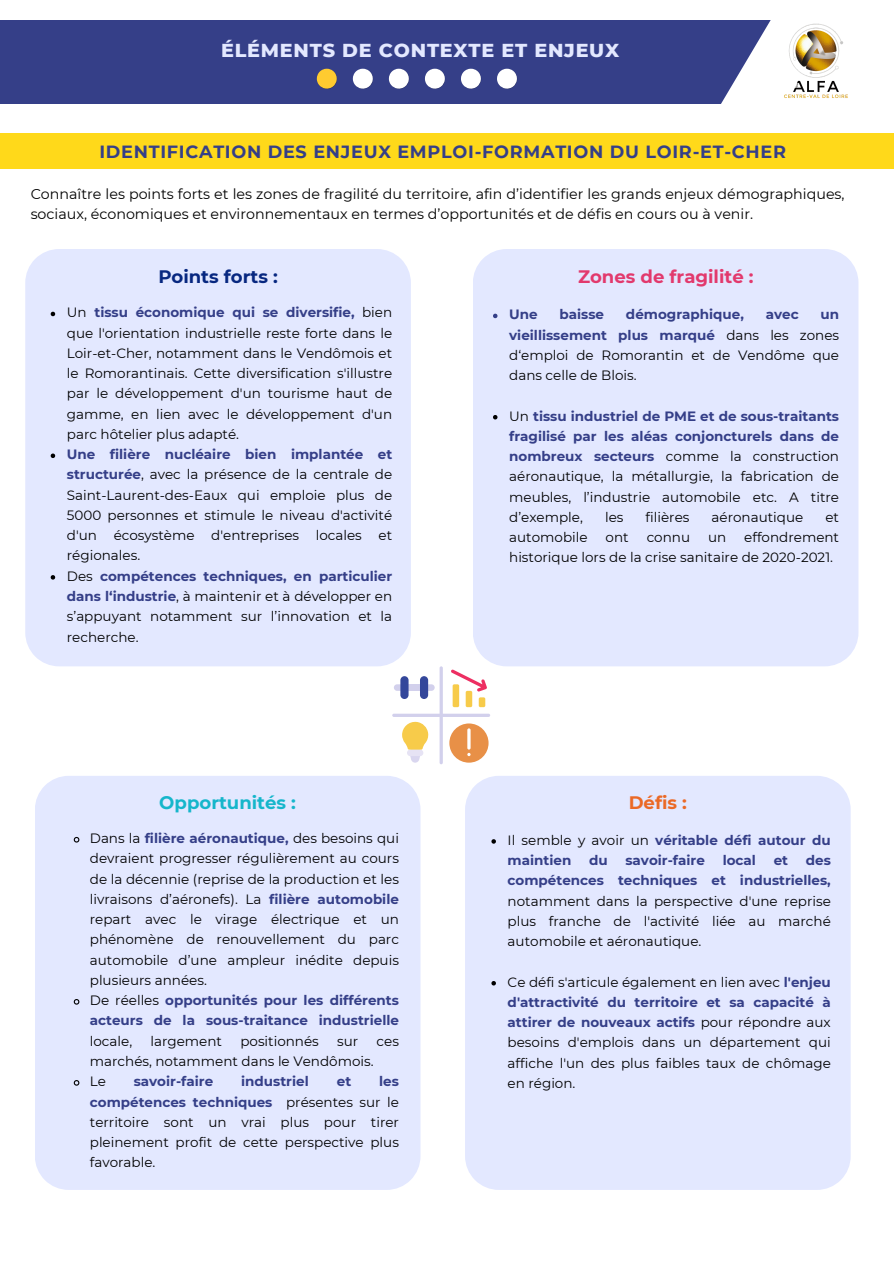
<style>
.page{position:relative;width:894px;height:1264px;background:#fff}
.page>*{position:absolute;margin:0;border:0;box-sizing:border-box;transform-origin:0 0}
.t1{font:800 19.2px "Montserrat";letter-spacing:.04em;color:#e3e8ff}
.t2{font:700 18px "Montserrat";color:#e2396d}
.t3{font:700 18px "Montserrat";color:#15b6cb}
.t4{font:700 18px "Montserrat";color:#072780}
.t5{font:700 18px "Montserrat";color:#eb6926}
.t6{font:700 17.7px "Montserrat";letter-spacing:.04em;color:#353f88}
.t7{font:14.25px/19.2px "Montserrat";color:#000}
.t8{font:13.5px/20.2px "Montserrat";color:#000;text-align:justify}
.t9{font:700 13.5px/20.2px "Montserrat";color:#353f88;text-align:justify}
.s1{font-weight:700;color:#353f88}
.s2{font-weight:400;color:#000}
</style>
<div class="page">
<div style="left:0;top:133px;width:893px;height:36px;background:#ffd91a"></div>
<div style="left:473px;top:249px;width:385px;height:417px;background:#e3e8ff"></div>
<div style="left:465px;top:776px;width:385px;height:413px;background:#e3e8ff"></div>
<div style="left:35px;top:776px;width:385px;height:413px;background:#e3e8ff"></div>
<div style="left:25px;top:249px;width:386px;height:417px;background:#e3e8ff"></div>
<svg style="left:392px;top:666px;width:98px;height:98px"></svg>
<div style="left:0;top:20px;width:893px;height:84px;background:#353f88"></div>
<svg style="left:721px;top:20px;width:172px;height:84px"></svg>
<svg style="left:317px;top:69px;width:20px;height:20px"></svg>
<svg style="left:353px;top:69px;width:20px;height:20px"></svg>
<svg style="left:389px;top:69px;width:20px;height:20px"></svg>
<svg style="left:425px;top:69px;width:20px;height:20px"></svg>
<svg style="left:461px;top:69px;width:20px;height:20px"></svg>
<img style="left:774px;top:20px;width:83px;height:84px">
<svg style="left:497px;top:69px;width:20px;height:20px"></svg>
<svg style="left:51px;top:312px;width:4px;height:4px"></svg>
<svg style="left:51px;top:453px;width:4px;height:5px"></svg>
<svg style="left:51px;top:575px;width:4px;height:4px"></svg>
<svg style="left:493px;top:314px;width:4px;height:4px"></svg>
<svg style="left:493px;top:415px;width:4px;height:4px"></svg>
<svg style="left:73px;top:836px;width:7px;height:7px"></svg>
<svg style="left:73px;top:998px;width:7px;height:7px"></svg>
<svg style="left:73px;top:1079px;width:7px;height:7px"></svg>
<svg style="left:491px;top:839px;width:5px;height:4px"></svg>
<svg style="left:491px;top:981px;width:5px;height:4px"></svg>
<p class="t1" style="left:221px;top:38px;width:399px">ÉLÉMENTS DE CONTEXTE ET ENJEUX</p>
<p class="t6" style="left:99px;top:140px;width:688px">IDENTIFICATION DES ENJEUX EMPLOI-FORMATION DU LOIR-ET-CHER</p>
<p class="t7" style="left:31px;top:185px;width:815px">Connaître les points forts et les zones de fragilité du territoire, afin d’identifier les grands enjeux démographiques, sociaux, économiques et environnementaux en termes d’opportunités et de défis en cours ou à venir.</p>
<h1 class="t4" style="left:158px;top:266px;width:121px">Points forts :</h1>
<p class="t2" style="left:578px;top:266px;width:177px">Zones de fragilité :</p>
<p class="t8" style="left:67px;top:302px;width:327px">Un <span class="s1">tissu économique qui se diversifie,</span> bien que l'orientation industrielle reste forte dans le Loir-et-Cher, notamment dans le Vendômois et le Romorantinais. Cette diversification s'illustre par le développement d'un tourisme haut de gamme, en lien avec le développement d'un parc hôtelier plus adapté.</p>
<h1 class="t8" style="left:67px;top:444px;width:327px"><span class="s1">Une filière nucléaire bien implantée et structurée</span>, avec la présence de la centrale de Saint-Laurent-des-Eaux qui emploie plus de 5000 personnes et stimule le niveau d'activité d'un écosystème d'entreprises locales et régionales.</h1>
<p class="t8" style="left:67px;top:565px;width:327px">Des <span class="s1">compétences techniques, en particulier dans l‘industrie</span>, à maintenir et à développer en s’appuyant notamment sur l’innovation et la recherche.</p>
<h2 class="t9" style="left:509px;top:304px;width:30px">Une</h2>
<h2 class="t9" style="left:559px;top:304px;width:46px">baisse</h2>
<h2 class="t9" style="left:625px;top:304px;width:119px">démographique,</h2>
<h2 class="t9" style="left:765px;top:304px;width:34px">avec</h2>
<h2 class="t8" style="left:509px;top:304px;width:331px;text-indent:311px"><span class="s1">un vieillissement plus marqué</span> dans les zones d‘emploi de Romorantin et de Vendôme que dans celle de Blois.</h2>
<p class="t8" style="left:509px;top:405px;width:331px">Un <span class="s1">tissu industriel de PME et de sous-traitants fragilisé par les aléas conjoncturels dans de nombreux secteurs</span> comme la construction aéronautique, la métallurgie, la fabrication de meubles, l’industrie automobile etc. A titre d’exemple,</p>
<p class="t8" style="left:605px;top:507px;width:20px">les</p>
<p class="t8" style="left:645px;top:507px;width:45px">filières</p>
<p class="t8" style="left:711px;top:507px;width:93px">aéronautique</p>
<p class="t8" style="left:825px;top:507px;width:15px">et</p>
<p class="t8" style="left:509px;top:527px;width:331px;text-indent:235px">effondrement historique lors de la crise sanitaire de 2020-2021.</p>
<p class="t8" style="left:509px;top:527px;width:80px">automobile</p>
<p class="t8" style="left:605px;top:527px;width:25px">ont</p>
<p class="t8" style="left:646px;top:527px;width:45px">connu</p>
<p class="t8" style="left:708px;top:527px;width:20px">un</p>
<p class="t3" style="left:159px;top:791px;width:138px">Opportunités :</p>
<p class="t5" style="left:628px;top:791px;width:60px">Défis :</p>
<p class="t8" style="left:90px;top:828px;width:310px">Dans la <span class="s1">filière aéronautique,</span> des besoins qui devraient progresser régulièrement au cours de la décennie (reprise de la production et les livraisons d’aéronefs). La <span class="s1">filière automobile </span>repart avec le virage électrique et un phénomène de renouvellement du parc automobile d’une ampleur inédite depuis plusieurs années.</p>
<p class="t9" style="left:90px;top:990px;width:310px"><span class="s2">De réelles</span> opportunités pour les différents acteurs de la sous-traitance industrielle <span class="s2">locale,</span></p>
<p class="t8" style="left:150px;top:1030px;width:73px">largement</p>
<p class="t8" style="left:240px;top:1030px;width:80px">positionnés</p>
<p class="t8" style="left:337px;top:1030px;width:23px">sur</p>
<p class="t8" style="left:376px;top:1030px;width:24px">ces</p>
<p class="t8" style="left:90px;top:1050px;width:285px">marchés, notamment dans le Vendômois.</p>
<h2 class="t8" style="left:90px;top:1071px;width:18px">Le</h2>
<h2 class="t9" style="left:134px;top:1071px;width:81px">savoir-faire</h2>
<h2 class="t9" style="left:241px;top:1071px;width:69px">industriel</h2>
<h2 class="t9" style="left:337px;top:1071px;width:16px">et</h2>
<h2 class="t8" style="left:90px;top:1071px;width:310px;text-indent:289px"><span class="s1">les compétences techniques</span> présentes sur le territoire sont un vrai plus pour tirer pleinement profit de cette perspective plus favorable.</h2>
<p class="t9" style="left:507px;top:829px;width:324px"><span class="s2">Il semble y avoir un</span> véritable défi autour du maintien</p>
<p class="t9" style="left:589px;top:850px;width:20px">du</p>
<p class="t9" style="left:625px;top:850px;width:81px">savoir-faire</p>
<p class="t9" style="left:722px;top:850px;width:35px">local</p>
<p class="t9" style="left:773px;top:850px;width:16px">et</p>
<p class="t8" style="left:507px;top:850px;width:324px;text-indent:298px"><span class="s1">des compétences techniques et industrielles, </span>notamment dans la perspective d'une reprise plus franche de l'activité liée au marché automobile et aéronautique.</p>
<p class="t8" style="left:507px;top:971px;width:324px">Ce défi s'articule également en lien avec <span class="s1">l'enjeu d'attractivité du territoire et sa capacité à attirer de nouveaux actifs</span> pour répondre aux besoins d'emplois dans un département qui affiche l'un des plus faibles taux de chômage en région.</p>
</div>
